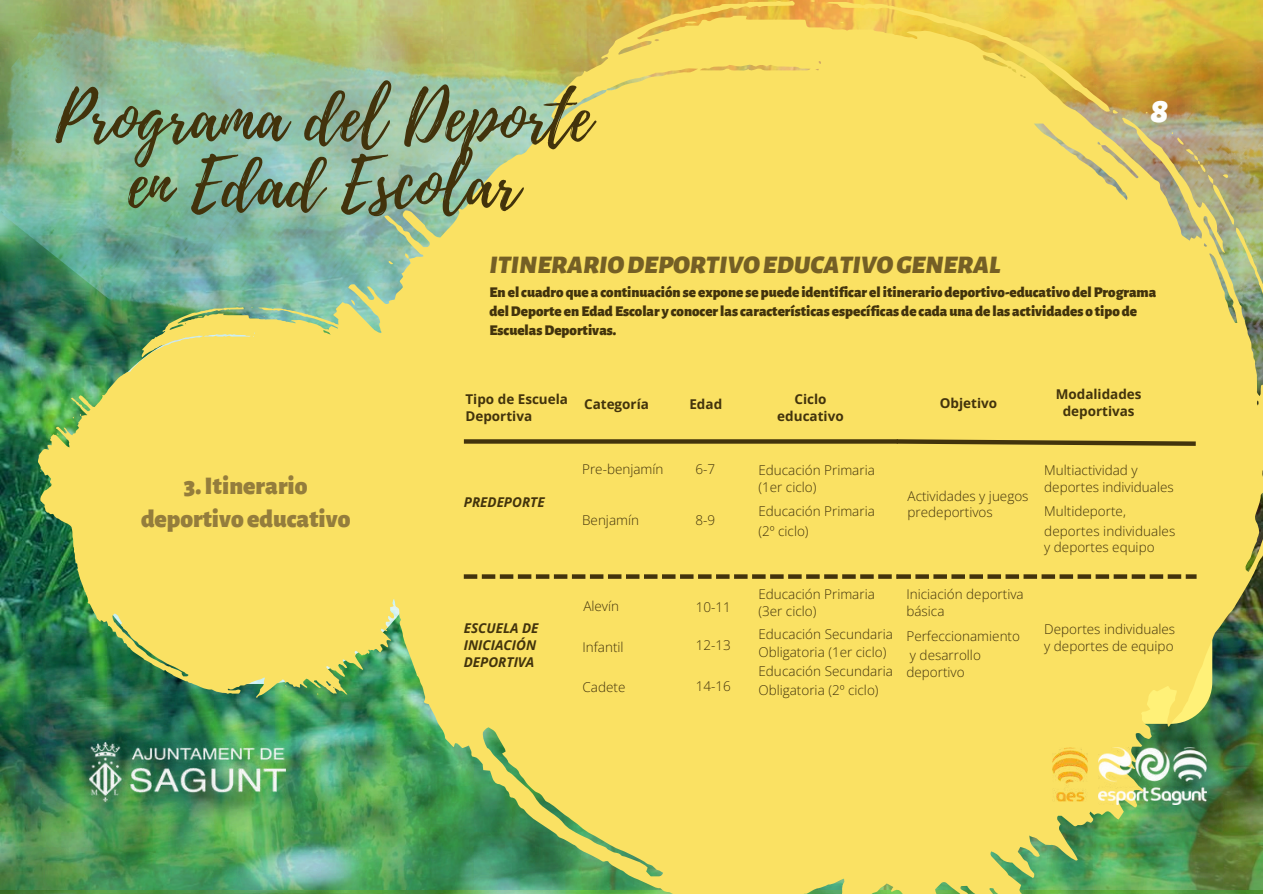
<style>
.page{position:relative;width:1263px;height:894px;background:#fff}
.page>*{position:absolute;margin:0;border:0;box-sizing:border-box;transform-origin:0 0}
.t1{font:67.65px/66.3px "Playlist Script";color:#42330c;text-align:center}
.t2{font:italic 900 35.7px "Alegreya Sans";color:#fefefe}
.t3{font:italic 900 25.5px "Alegreya Sans";color:#745f25}
.t4{font:900 25.5px/33.8px "Alegreya Sans";color:#947d3c;text-align:center}
.t5{font:900 15px/19.2px "Alegreya Sans";color:#42330c}
.t6{font:300 13.5px/16.8px "Open Sans";color:#42330c}
.t7{font:700 13.5px/16.8px "Open Sans";color:#42330c;text-align:center}
.t8{font:italic 700 13.5px/16.8px "Open Sans";color:#42330c}
</style>
<div class="page">
<img style="left:0;top:0;width:304px;height:889px">
<svg style="left:37px;top:306px;width:267px;height:391px;background:#c4c65d"></svg>
<img style="left:304px;top:0;width:959px;height:893px">
<img style="left:89px;top:742px;width:196px;height:59px">
<img style="left:1053px;top:746px;width:35px;height:54px">
<img style="left:1098px;top:746px;width:108px;height:58px">
<svg style="left:464px;top:439px;width:428px;height:4px;background:#4d3e11"></svg>
<svg style="left:892px;top:437px;width:308px;height:11px;background:#b09b40"></svg>
<svg style="left:464px;top:574px;width:732px;height:4px;background:#7a6826"></svg>
<h1 class="t1" style="left:55px;top:86px;width:537px">Programa del Deporte en Edad Escolar</h1>
<h2 class="t2" style="left:1150px;top:93px;width:20px">8</h2>
<h3 class="t3" style="left:489px;top:253px;width:513px">ITINERARIODEPORTIVOEDUCATIVOGENERAL</h3>
<p class="t5" style="left:489px;top:283px;width:668px">Enelcuadro que a continuaciónse expone se puede identificar elitinerario deportivo-educativo delPrograma delDeporte enEdadEscolar y conocerlas características específicas de cada una de las actividades o tipo de<br>EscuelasDeportivas.</p>
<h3 class="t4" style="left:141px;top:469px;width:211px">3.Itinerario deportivo educativo</h3>
<p class="t7" style="left:465px;top:390px;width:104px;text-align:left">Tipo de Escuela<br>Deportiva</p>
<p class="t8" style="left:464px;top:493px;width:82px">PREDEPORTE</p>
<p class="t8" style="left:464px;top:619px;width:76px">ESCUELA DE<br>INICIACIÓN<br>DEPORTIVA</p>
<p class="t7" style="left:584px;top:395px;width:66px">Categoría</p>
<p class="t7" style="left:689px;top:395px;width:34px">Edad</p>
<p class="t7" style="left:777px;top:390px;width:68px">Ciclo educativo</p>
<p class="t7" style="left:940px;top:394px;width:59px">Objetivo</p>
<p class="t7" style="left:1056px;top:385px;width:87px">Modalidades deportivas</p>
<p class="t6" style="left:582px;top:460px;width:83px">Pre-benjamín</p>
<p class="t6" style="left:695px;top:460px;width:21px">6-7</p>
<p class="t6" style="left:695px;top:511px;width:21px">8-9</p>
<p class="t6" style="left:582px;top:511px;width:58px">Benjamín</p>
<p class="t6" style="left:583px;top:597px;width:37px">Alevín</p>
<p class="t6" style="left:583px;top:637px;width:43px">Infantil</p>
<p class="t6" style="left:583px;top:678px;width:44px">Cadete</p>
<p class="t6" style="left:696px;top:598px;width:37px">10-11</p>
<p class="t6" style="left:696px;top:636px;width:37px">12-13</p>
<p class="t6" style="left:696px;top:677px;width:37px">14-16</p>
<p class="t6" style="left:758px;top:461px;width:118px">Educación Primaria (1er ciclo)</p>
<p class="t6" style="left:758px;top:501px;width:118px;line-height:19.2px">Educación Primaria (2º ciclo)</p>
<p class="t6" style="left:907px;top:486px;width:122px">Actividades y juegos predeportivos</p>
<p class="t6" style="left:758px;top:585px;width:118px">Educación Primaria (3er ciclo)</p>
<p class="t6" style="left:758px;top:624px;width:136px;line-height:18.8px">Educación Secundaria<br>Obligatoria (1er ciclo)<br>Educación Secundaria<br>Obligatoria (2º ciclo)</p>
<p class="t6" style="left:906px;top:585px;width:119px">Iniciación deportiva básica</p>
<p class="t6" style="left:906px;top:625px;width:115px;line-height:19.2px">Perfeccionamiento y desarrollo</p>
<p class="t6" style="left:906px;top:663px;width:60px">deportivo</p>
<p class="t6" style="left:1044px;top:461px;width:131px">Multiactividad y deportes individuales</p>
<p class="t6" style="left:1044px;top:501px;width:133px;line-height:19.2px">Multideporte, deportes individuales</p>
<p class="t6" style="left:1044px;top:538px;width:112px">y deportes equipo</p>
<p class="t6" style="left:1044px;top:620px;width:132px">Deportes individuales y deportes de equipo</p>
</div>
